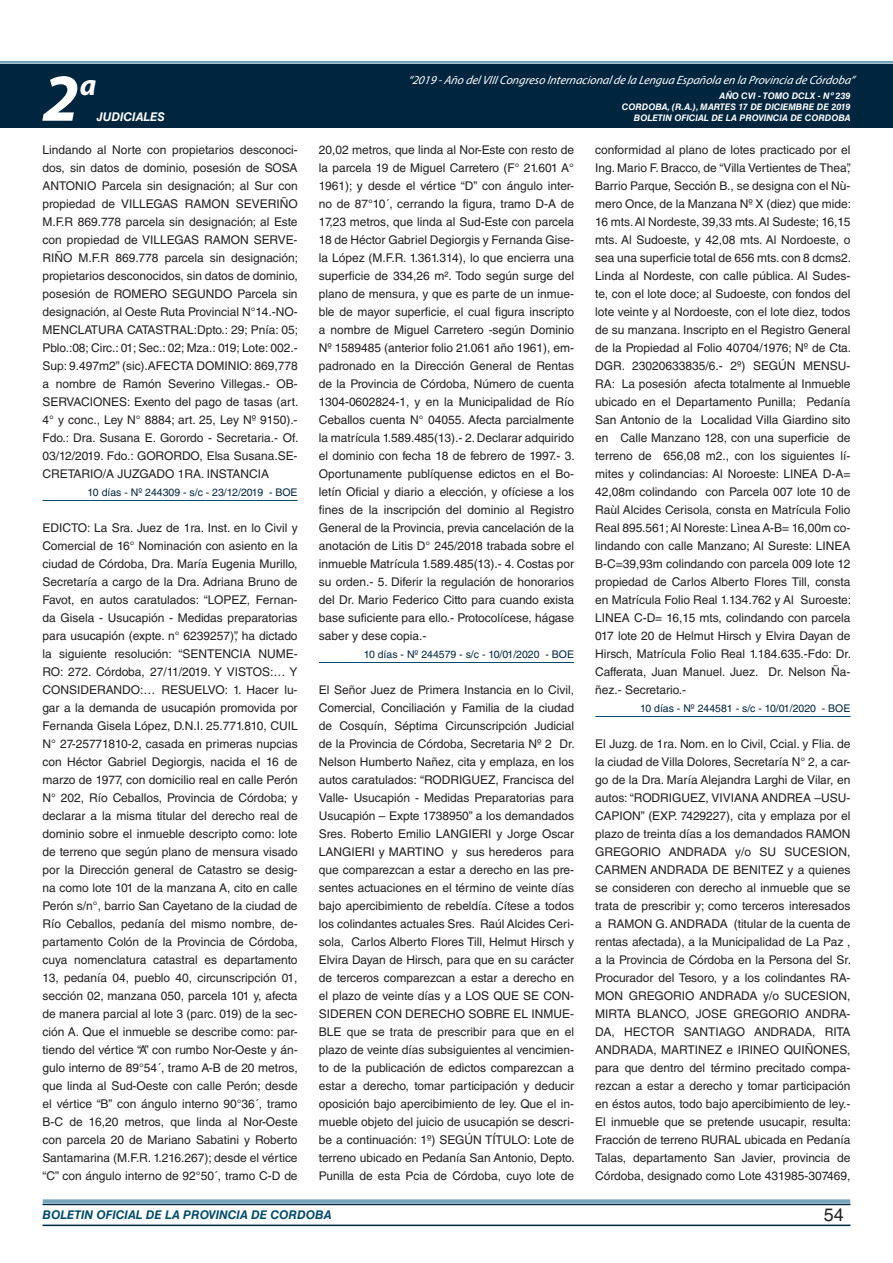
<style>
.page{position:relative;width:893px;height:1263px;background:#fff}
.page>*{position:absolute;margin:0;border:0;box-sizing:border-box;transform-origin:0 0}
.t1{font:italic 700 67.5px "Myriad Pro";color:#fff}
.t2{font:italic 700 30px "Myriad Pro";color:#fff}
.t3{font:18px "Helvetica LT Std";color:#231f20}
.t4{font:12px/18px "Helvetica LT Std";color:#231f20;text-align:justify}
.t5{font:italic 12px "Myriad Pro";color:#fff}
.t6{font:italic 700 12px "Helvetica LT Std";color:#004b6c}
.t7{font:italic 700 12px "Helvetica LT Std";color:#fff}
.t8{font:10.5px "Helvetica LT Std";color:#00263f}
.t9{font:italic 700 9px/10.8px "Helvetica LT Std";color:#fff;text-align:right}
</style>
<div class="page">
<div style="left:0;top:61px;width:893px;height:6px;background:#fff;opacity:.75"></div>
<div style="left:0;top:64px;width:893px;height:64px;background:#00263f"></div>
<hr style="left:43px;top:1224px;width:807px;height:2px;background:#00263f">
<div style="left:42px;top:1198px;width:809px;height:8px;background:#fff;opacity:.75"></div>
<hr style="left:43px;top:500px;width:255px;height:1px;background:#004b6c">
<hr style="left:319px;top:662px;width:255px;height:1px;background:#004b6c">
<hr style="left:595px;top:716px;width:255px;height:1px;background:#004b6c">
<h2 class="t2" style="left:80px;top:66px;width:18px">a</h2>
<p class="t5" style="left:408px;top:72px;width:448px">“2019 -Año delVIIICongreso Internacionalde la Lengua Esp añola en la Provincia de Córdoba”</p>
<h1 class="t1" style="left:43px;top:54px;width:38px">2</h1>
<p class="t9" style="left:622px;top:91px;width:230px">AÑO CVI - TOMO DCLX - Nº 239<br>CORDOBA, (R.A.), MARTES 17 DE DICIEMBRE DE 2019</p>
<p class="t7" style="left:97px;top:110px;width:70px">JUDICIALES</p>
<p class="t9" style="left:634px;top:112px;width:218px">BOLETIN OFICIAL DE LA PROVINCIA DE CORDOBA</p>
<p class="t4" style="left:43px;top:141px;width:257px">Lindando al Norte con propietarios desconoci&shy;dos, sin datos de dominio, posesión de SOSA ANTONIO Parcela sin designación; al Sur con propiedad de VILLEGAS RAMON SEVERIÑO M.F.R 869.778 parcela sin designación; al Este con propiedad de VILLEGAS RAMON SERVE-RIÑO M.F.R 869.778 parcela sin designación; propietarios desconocidos, sin datos de dominio, posesión de ROMERO SEGUNDO Parcela sin designación, al Oeste Ruta Provincial N°14.-NO-MENCLATURA CATASTRAL:Dpto.: 29; Pnía: 05; Pblo.:08; Circ.: 01; Sec.: 02; Mza.: 019; Lote: 002.- Sup: 9.497m2” (sic).AFECTA DOMINIO: 869,778 a nombre de Ramón Severino Villegas.- OB-SERVACIONES: Exento del pago de tasas (art.<br>4° y conc., Ley N° 8884; art. 25, Ley Nº 9150).- Fdo.: Dra. Susana E. Gorordo - Secretaria.- Of.<br>03/12/2019. Fdo.: GORORDO, Elsa Susana.SE-CRETARIO/A JUZGADO 1RA. INSTANCIA</p>
<p class="t8" style="left:88px;top:486px;width:211px">10 días - Nº 244309 - s/c - 23/12/2019 - BOE</p>
<p class="t4" style="left:43px;top:519px;width:257px">EDICTO: La Sra. Juez de 1ra. Inst. en lo Civil y Comercial de 16° Nominación con asiento en la ciudad de Córdoba, Dra. María Eugenia Murillo, Secretaría a cargo de la Dra. Adriana Bruno de Favot, en autos caratulados: “LOPEZ, Fernan&shy;da Gisela - Usucapión - Medidas preparatorias para usucapión (expte. n° 6239257)”, ha dictado la siguiente resolución: “SENTENCIA NUME-RO: 272. Córdoba, 27/11/2019. Y VISTOS:… Y CONSIDERANDO:… RESUELVO: 1. Hacer lu&shy;gar a la demanda de usucapión promovida por Fernanda Gisela López, D.N.I. 25.771.810, CUIL N° 27-25771810-2, casada en primeras nupcias con Héctor Gabriel Degiorgis, nacida el 16 de marzo de 1977, con domicilio real en calle Perón N° 202, Río Ceballos, Provincia de Córdoba; y declarar a la misma titular del derecho real de dominio sobre el inmueble descripto como: lote de terreno que según plano de mensura visado por la Dirección general de Catastro se desig&shy;na como lote 101 de la manzana A, cito en calle Perón s/n°, barrio San Cayetano de la ciudad de Río Ceballos, pedanía del mismo nombre, de&shy;partamento Colón de la Provincia de Córdoba, cuya nomenclatura catastral es departamento 13, pedanía 04, pueblo 40, circunscripción 01, sección 02, manzana 050, parcela 101 y, afecta de manera parcial al lote 3 (parc. 019) de la sec&shy;ción A. Que el inmueble se describe como: par&shy;tiendo del vértice “A” con rumbo Nor-Oeste y án&shy;gulo interno de 89°54´, tramo A-B de 20 metros, que linda al Sud-Oeste con calle Perón; desde el vértice “B” con ángulo interno 90°36´, tramo B-C de 16,20 metros, que linda al Nor-Oeste con parcela 20 de Mariano Sabatini y Roberto Santamarina (M.F.R. 1.216.267); desde el vértice “C” con ángulo interno de 92°50´, tramo C-D de</p>
<p class="t4" style="left:319px;top:141px;width:257px">20,02 metros, que linda al Nor-Este con resto de la parcela 19 de Miguel Carretero (F° 21.601 A° 1961); y desde el vértice “D” con ángulo inter&shy;no de 87°10´, cerrando la figura, tramo D-A de 17,23 metros, que linda al Sud-Este con parcela 18 de Héctor Gabriel Degiorgis y Fernanda Gise&shy;la López (M.F.R. 1.361.314), lo que encierra una superficie de 334,26 m². Todo según surge del plano de mensura, y que es parte de un inmue&shy;ble de mayor superficie, el cual figura inscripto a nombre de Miguel Carretero -según Dominio Nº 1589485 (anterior folio 21.061 año 1961), em&shy;padronado en la Dirección General de Rentas de la Provincia de Córdoba, Número de cuenta 1304-0602824-1, y en la Municipalidad de Río Ceballos cuenta N° 04055. Afecta parcialmente la matrícula 1.589.485(13).- 2. Declarar adquirido el dominio con fecha 18 de febrero de 1997.- 3.<br>Oportunamente publíquense edictos en el Bo&shy;letín Oficial y diario a elección, y ofíciese a los fines de la inscripción del dominio al Registro General de la Provincia, previa cancelación de la anotación de Litis D° 245/2018 trabada sobre el inmueble Matrícula 1.589.485(13).- 4. Costas por su orden.- 5. Diferir la regulación de honorarios del Dr. Mario Federico Citto para cuando exista base suficiente para ello.- Protocolícese, hágase saber y dese copia.-</p>
<p class="t8" style="left:364px;top:648px;width:212px">10 días - Nº 244579 - s/c - 10/01/2020 - BOE</p>
<p class="t4" style="left:319px;top:681px;width:257px">El Señor Juez de Primera Instancia en lo Civil, Comercial, Conciliación y Familia de la ciudad de Cosquín, Séptima Circunscripción Judicial de la Provincia de Córdoba, Secretaria Nº 2 Dr.<br>Nelson Humberto Nañez, cita y emplaza, en los autos caratulados: “RODRIGUEZ, Francisca del Valle- Usucapión - Medidas Preparatorias para Usucapión – Expte 1738950” a los demandados Sres. Roberto Emilio LANGIERI y Jorge Oscar LANGIERI y MARTINO y sus herederos para que comparezcan a estar a derecho en las pre&shy;sentes actuaciones en el término de veinte días bajo apercibimiento de rebeldía. Cítese a todos los colindantes actuales Sres. Raúl Alcides Ceri&shy;sola, Carlos Alberto Flores Till, Helmut Hirsch y Elvira Dayan de Hirsch, para que en su carácter de terceros comparezcan a estar a derecho en el plazo de veinte días y a LOS QUE SE CON-SIDEREN CON DERECHO SOBRE EL INMUE-BLE que se trata de prescribir para que en el plazo de veinte días subsiguientes al vencimien&shy;to de la publicación de edictos comparezcan a estar a derecho, tomar participación y deducir oposición bajo apercibimiento de ley. Que el in&shy;mueble objeto del juicio de usucapión se descri&shy;be a continuación: 1º) SEGÚN TÍTULO: Lote de terreno ubicado en Pedanía San Antonio, Depto.<br>Punilla de esta Pcia de Córdoba, cuyo lote de</p>
<p class="t4" style="left:595px;top:141px;width:257px">conformidad al plano de lotes practicado por el Ing. Mario F. Bracco, de “Villa Vertientes de Thea”, Barrio Parque, Sección B., se designa con el Nù&shy;mero Once, de la Manzana Nº X (diez) que mide:<br>16 mts. Al Nordeste, 39,33 mts. Al Sudeste; 16,15 mts. Al Sudoeste, y 42,08 mts. Al Nordoeste, o sea una superficie total de 656 mts. con 8 dcms2.<br>Linda al Nordeste, con calle pública. Al Sudes&shy;te, con el lote doce; al Sudoeste, con fondos del lote veinte y al Nordoeste, con el lote diez, todos de su manzana. Inscripto en el Registro General de la Propiedad al Folio 40704/1976; Nº de Cta.<br>DGR. 23020633835/6.- 2º) SEGÚN MENSU-RA: La posesión afecta totalmente al Inmueble ubicado en el Departamento Punilla; Pedanía San Antonio de la Localidad Villa Giardino sito en Calle Manzano 128, con una superficie de terreno de 656,08 m2., con los siguientes lí&shy;mites y colindancias: Al Noroeste: LINEA D-A= 42,08m colindando con Parcela 007 lote 10 de Raùl Alcides Cerisola, consta en Matrícula Folio Real 895.561; Al Noreste: Lìnea A-B= 16,00m co&shy;lindando con calle Manzano; Al Sureste: LINEA B-C=39,93m colindando con parcela 009 lote 12 propiedad de Carlos Alberto Flores Till, consta en Matrícula Folio Real 1.134.762 y Al Suroeste:<br>LINEA C-D= 16,15 mts, colindando con parcela 017 lote 20 de Helmut Hirsch y Elvira Dayan de Hirsch, Matrícula Folio Real 1.184.635.-Fdo: Dr.<br>Cafferata, Juan Manuel. Juez. Dr. Nelson Ña&shy;ñez.- Secretario.-</p>
<p class="t8" style="left:640px;top:702px;width:212px">10 días - Nº 244581 - s/c - 10/01/2020 - BOE</p>
<p class="t4" style="left:595px;top:735px;width:257px">El Juzg. de 1ra. Nom. en lo Civil, Ccial. y Flia. de la ciudad de Villa Dolores, Secretaría N° 2, a car&shy;go de la Dra. María Alejandra Larghi de Vilar, en autos: “RODRIGUEZ, VIVIANA ANDREA –USU-CAPION” (EXP. 7429227), cita y emplaza por el plazo de treinta días a los demandados RAMON GREGORIO ANDRADA y/o SU SUCESION, CARMEN ANDRADA DE BENITEZ y a quienes se consideren con derecho al inmueble que se trata de prescribir y; como terceros interesados a RAMON G. ANDRADA (titular de la cuenta de rentas afectada), a la Municipalidad de La Paz , a la Provincia de Córdoba en la Persona del Sr.<br>Procurador del Tesoro, y a los colindantes RA-MON GREGORIO ANDRADA y/o SUCESION, MIRTA BLANCO, JOSE GREGORIO ANDRA-DA, HECTOR SANTIAGO ANDRADA, RITA ANDRADA, MARTINEZ e IRINEO QUIÑONES, para que dentro del término precitado compa&shy;rezcan a estar a derecho y tomar participación en éstos autos, todo bajo apercibimiento de ley.- El inmueble que se pretende usucapir, resulta:<br>Fracción de terreno RURAL ubicada en Pedanía Talas, departamento San Javier, provincia de Córdoba, designado como Lote 431985-307469,</p>
<p class="t6" style="left:43px;top:1208px;width:290px">BOLETIN OFICIAL DE LA PROVINCIA DE CORDOBA</p>
<h3 class="t3" style="left:824px;top:1204px;width:22px">54</h3>
</div>
